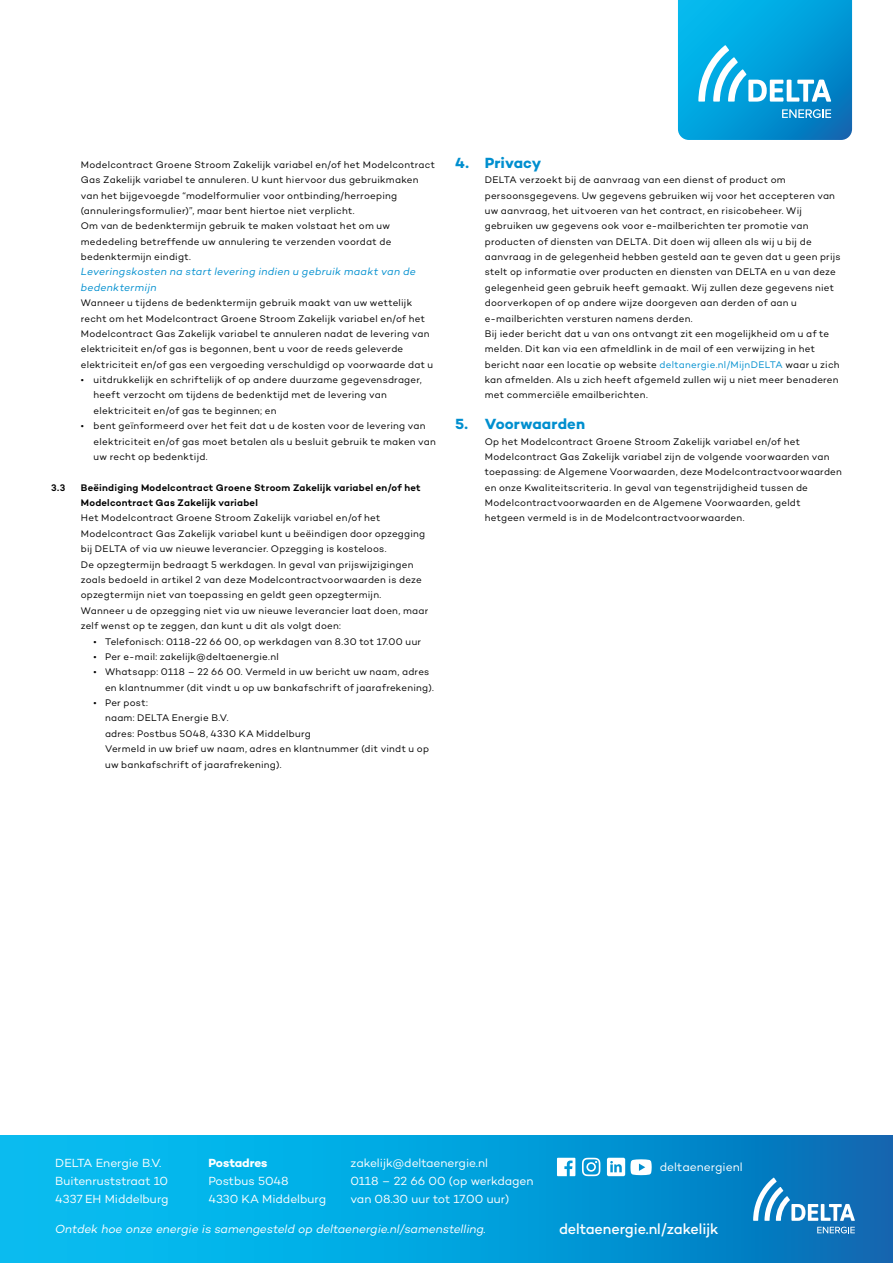
<style>
.page{position:relative;width:893px;height:1263px;background:#fff}
.page>*{position:absolute;margin:0;border:0;box-sizing:border-box;transform-origin:0 0}
.t1{font:500 15px "Campton";letter-spacing:-.005em;color:#fff}
.artikel_tekst{font:700 15px "Campton";letter-spacing:.01em;color:#008fcf}
.t2{font:12px/18px "Campton";letter-spacing:-.005em;color:#fff}
.t3{font:italic 12px "Campton";letter-spacing:-.005em;color:#fff}
.t4{font:700 12px "Campton";letter-spacing:-.005em;color:#fff}
.artikel_tekst-2{font:italic 10.5px/15.3px "Campton";letter-spacing:.025em;color:#008fcf}
.artikel_tekst-3{font:9.75px/15.3px "Campton";letter-spacing:.025em;color:#000}
.artikel_tekst-4{font:600 9.75px/15.5px "Campton";letter-spacing:.025em;color:#000}
.s1{color:#008fcf}
</style>
<div class="page">
<svg style="left:678px;top:0;width:174px;height:140px;background:#17a6dd"></svg>
<svg style="left:0;top:1135px;width:893px;height:128px;background:#039fdb"></svg>
<svg style="left:753px;top:1178px;width:102px;height:43px"></svg>
<svg style="left:817px;top:1227px;width:38px;height:6px"></svg>
<svg style="left:557px;top:1158px;width:18px;height:18px"></svg>
<svg style="left:582px;top:1158px;width:18px;height:18px"></svg>
<svg style="left:607px;top:1158px;width:45px;height:18px"></svg>
<p class="artikel_tekst-3" style="left:81px;top:157px;width:356px">Modelcontract Groene Stroom Zakelijk variabel en/of het Modelcontract Gas Zakelijk variabel te annuleren. U kunt hiervoor dus gebruikmaken van het bijgevoegde “modelformulier voor ontbinding/herroeping (annuleringsformulier)”, maar bent hiertoe niet verplicht.</p>
<p class="artikel_tekst-3" style="left:81px;top:218px;width:312px">Om van de bedenktermijn gebruik te maken volstaat het om uw mededeling betreffende uw annulering te verzenden voordat de bedenktermijn eindigt.</p>
<p class="artikel_tekst-2" style="left:81px;top:264px;width:337px">Leveringskosten na start levering indien u gebruik maakt van de bedenktermijn</p>
<p class="artikel_tekst-3" style="left:81px;top:295px;width:354px">Wanneer u tijdens de bedenktermijn gebruik maakt van uw wettelijk recht om het Modelcontract Groene Stroom Zakelijk variabel en/of het Modelcontract Gas Zakelijk variabel te annuleren nadat de levering van elektriciteit en/of gas is begonnen, bent u voor de reeds geleverde elektriciteit en/of gas een vergoeding verschuldigd op voorwaarde dat u</p>
<p class="artikel_tekst-3" style="left:94px;top:372px;width:330px;text-indent:-13px">• uitdrukkelijk en schriftelijk of op andere duurzame gegevensdrager, heeft verzocht om tijdens de bedenktijd met de levering van elektriciteit en/of gas te beginnen; en</p>
<p class="artikel_tekst-3" style="left:94px;top:418px;width:344px;text-indent:-13px">• bent geïnformeerd over het feit dat u de kosten voor de levering van elektriciteit en/of gas moet betalen als u besluit gebruik te maken van uw recht op bedenktijd.</p>
<p class="artikel_tekst-4" style="left:51px;top:479px;width:16px">3.3</p>
<p class="artikel_tekst-4" style="left:81px;top:479px;width:341px">Beëindiging Modelcontract Groene Stroom Zakelijk variabel en/of het<br>Modelcontract Gas Zakelijk variabel</p>
<p class="artikel_tekst-3" style="left:81px;top:510px;width:346px">Het Modelcontract Groene Stroom Zakelijk variabel en/of het<br>Modelcontract Gas Zakelijk variabel kunt u beëindigen door opzegging bij DELTA of via uw nieuwe leverancier. Opzegging is kosteloos.</p>
<p class="artikel_tekst-3" style="left:81px;top:556px;width:342px">De opzegtermijn bedraagt 5 werkdagen. In geval van prijswijzigingen zoals bedoeld in artikel 2 van deze Modelcontractvoorwaarden is deze opzegtermijn niet van toepassing en geldt geen opzegtermijn.</p>
<p class="artikel_tekst-3" style="left:81px;top:603px;width:349px">Wanneer u de opzegging niet via uw nieuwe leverancier laat doen, maar zelf wenst op te zeggen, dan kunt u dit als volgt doen:</p>
<p class="artikel_tekst-3" style="left:94px;top:633px;width:329px">• Telefonisch: 0118-22 66 00, op werkdagen van 8.30 tot 17.00 uur</p>
<p class="artikel_tekst-3" style="left:94px;top:649px;width:187px">• Per e- mail: zakelijk@deltaenergie.nl</p>
<p class="artikel_tekst-3" style="left:105px;top:664px;width:330px;text-indent:-11px">• Whatsapp: 0118 – 22 66 00. Vermeld in uw bericht uw naam, adres en klantnummer (dit vindt u op uw bankafschrift of jaarafrekening).</p>
<p class="artikel_tekst-3" style="left:94px;top:695px;width:56px">• Per post:</p>
<p class="artikel_tekst-3" style="left:105px;top:710px;width:125px">naam: DELTA Energie B.V.</p>
<p class="artikel_tekst-3" style="left:105px;top:726px;width:207px">adres: Postbus 5048, 4330 KA Middelburg</p>
<p class="artikel_tekst-3" style="left:105px;top:741px;width:326px">Vermeld in uw brief uw naam, adres en klantnummer (dit vindt u op uw bankafschrift of jaarafrekening).</p>
<p class="artikel_tekst" style="left:455px;top:153px;width:88px">4. Privacy</p>
<p class="artikel_tekst-3" style="left:485px;top:172px;width:357px">DELTA verzoekt bij de aanvraag van een dienst of product om persoonsgegevens. Uw gegevens gebruiken wij voor het accepteren van uw aanvraag, het uitvoeren van het contract, en risicobeheer. Wij gebruiken uw gegevens ook voor e- mailberichten ter promotie van producten of diensten van DELTA. Dit doen wij alleen als wij u bij de aanvraag in de gelegenheid hebben gesteld aan te geven dat u geen prijs stelt op informatie over producten en diensten van DELTA en u van deze gelegenheid geen gebruik heeft gemaakt. Wij zullen deze gegevens niet doorverkopen of op andere wijze doorgeven aan derden of aan u<br>e- mailberichten versturen namens derden.</p>
<p class="artikel_tekst-3" style="left:485px;top:326px;width:356px">Bij ieder bericht dat u van ons ontvangt zit een mogelijkheid om u af te melden. Dit kan via een afmeldlink in de mail of een verwijzing in het bericht naar een locatie op website <span class="s1">deltanergie.nl/MijnDELTA</span> waar u zich kan afmelden. Als u zich heeft afgemeld zullen wij u niet meer benaderen met commerciële emailberichten.</p>
<p class="artikel_tekst" style="left:455px;top:414px;width:132px">5. Voorwaarden</p>
<p class="artikel_tekst-3" style="left:485px;top:433px;width:359px">Op het Modelcontract Groene Stroom Zakelijk variabel en/of het Modelcontract Gas Zakelijk variabel zijn de volgende voorwaarden van toepassing: de Algemene Voorwaarden, deze Modelcontractvoorwaarden en onze Kwaliteitscriteria. In geval van tegenstrijdigheid tussen de Modelcontractvoorwaarden en de Algemene Voorwaarden, geldt hetgeen vermeld is in de Modelcontractvoorwaarden.</p>
<p class="t2" style="left:351px;top:1154px;width:139px">zakelijk@deltaenergie.nl</p>
<p class="t2" style="left:351px;top:1172px;width:184px">0118 – 22 66 00 (op werkdagen van 08.30 uur tot 17.00 uur)</p>
<p class="t3" style="left:55px;top:1222px;width:432px">Ontdek hoe onze energie is samengesteld op deltaenergie.nl/samenstelling.</p>
<p class="t4" style="left:208px;top:1155px;width:61px">Postadres</p>
<p class="t2" style="left:208px;top:1172px;width:82px">Postbus 5048</p>
<p class="t2" style="left:208px;top:1190px;width:119px">4330 KA Middelburg</p>
<p class="t2" style="left:55px;top:1154px;width:108px">DELTA Energie B.V.</p>
<p class="t2" style="left:55px;top:1172px;width:114px">Buitenruststraat 10</p>
<p class="t2" style="left:55px;top:1190px;width:115px">4337 EH Middelburg</p>
<p class="t2" style="left:660px;top:1158px;width:84px">deltaenergienl</p>
<p class="t1" style="left:559px;top:1219px;width:161px">deltaenergie.nl/zakelijk</p>
</div>
